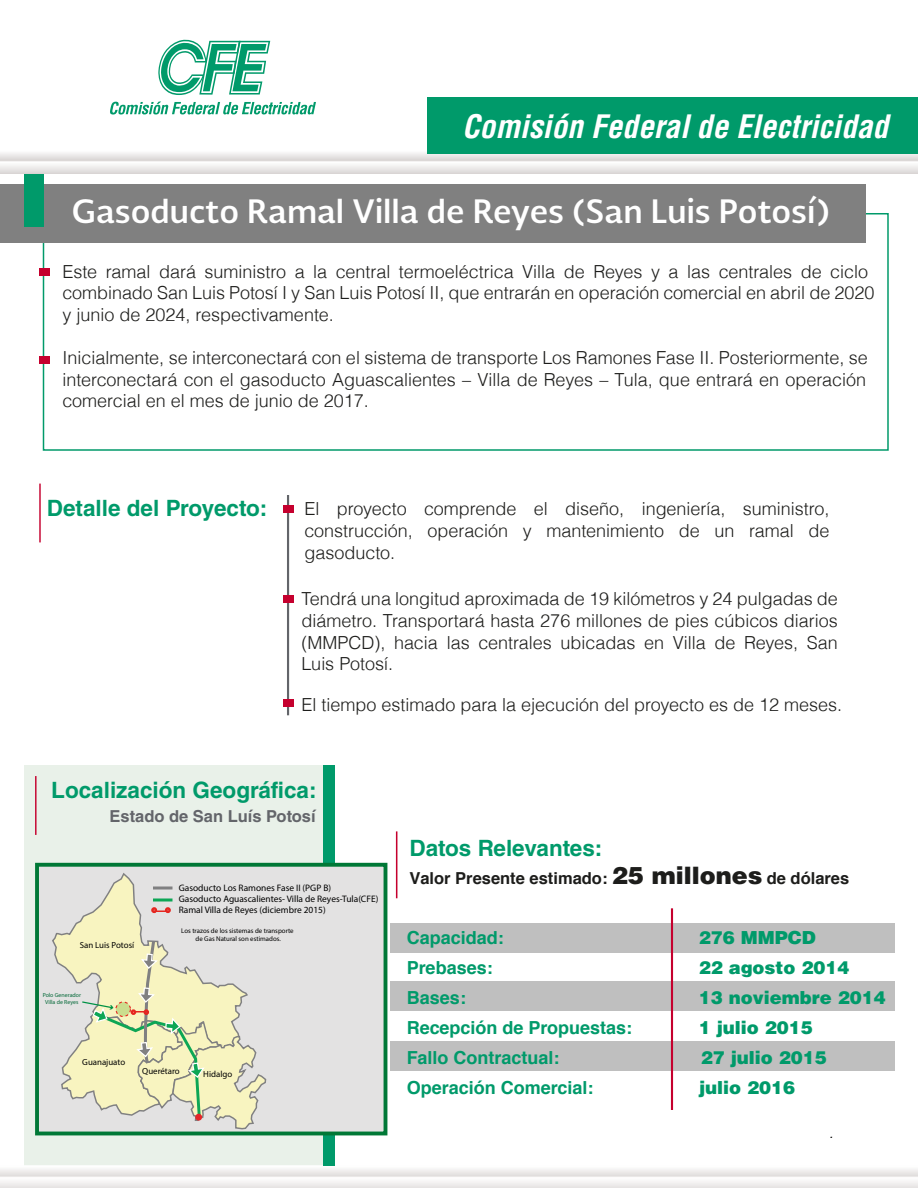
<style>
.page{position:relative;width:918px;height:1188px;background:#fff}
.page>*{position:absolute;margin:0;border:0;box-sizing:border-box;transform-origin:0 0}
.t1{font:700 31.5px "Soberana Sans";color:#fff}
.t2{font:italic 700 condensed 31.5px "Helvetica LT Std";color:#fff}
.t3{font:700 22.5px "Helvetica LT Std";color:#009a6a}
.t4{font:300 18px/21.6px "Helvetica";color:#1d1d1b;text-align:justify}
.t5{font:700 18px "Helvetica";color:#009a6a}
.t6{font:900 18px "Helvetica LT Std";color:#009a6a}
.t7{font:700 16.5px "Helvetica";color:#1d1d1b}
.t8{font:700 16.5px "Helvetica LT Std";color:#63656a}
.t9{font:italic 13.5px "Arial";color:#000}
.t10{font:9.45px/11.2px "Myriad Pro";color:#000}
.t11{font:8.85px "Myriad Pro";color:#000}
.t12{font:6.9px/8.2px "Myriad Pro";color:#000;text-align:center}
.t13{font:5.85px/7.1px "Myriad Pro";color:#046938;text-align:center}
.s1{font-family:"Helvetica LT Std";font-weight:900;font-size:24px}
</style>
<div class="page">
<div style="left:0;top:184px;width:866px;height:59px;background:#808080"></div>
<div style="left:24px;top:173px;width:20px;height:54px;background:#009a6a"></div>
<div style="left:390px;top:923px;width:505px;height:29px;background:#bfbfbf"></div>
<div style="left:390px;top:981px;width:505px;height:29px;background:#bfbfbf"></div>
<div style="left:390px;top:1042px;width:505px;height:29px;background:#bfbfbf"></div>
<div style="left:25px;top:765px;width:310px;height:401px;background:#e9f1e9"></div>
<svg style="left:0;top:150px;width:918px;height:23px"></svg>
<svg style="left:0;top:1169px;width:918px;height:19px"></svg>
<hr style="left:39px;top:484px;width:2px;height:58px;background:#c5002e">
<hr style="left:35px;top:776px;width:2px;height:59px;background:#c5002e">
<hr style="left:396px;top:831px;width:1px;height:67px;background:#c5002e">
<hr style="left:671px;top:908px;width:2px;height:202px;background:#c5002e">
<hr style="left:287px;top:495px;width:2px;height:220px;background:#63656a">
<div style="left:283px;top:595px;width:10px;height:8px;background:#c5002e"></div>
<div style="left:283px;top:699px;width:10px;height:8px;background:#c5002e"></div>
<div style="left:283px;top:506px;width:10px;height:7px;background:#c5002e"></div>
<div style="left:39px;top:268px;width:11px;height:8px;background:#c5002e"></div>
<div style="left:39px;top:356px;width:11px;height:8px;background:#c5002e"></div>
<div style="left:323px;top:765px;width:12px;height:401px;background:#009a6a"></div>
<div style="left:35px;top:863px;width:352px;height:272px;background:#e3e2e2;border:4px solid #007836"></div>
<svg style="left:52px;top:873px;width:215px;height:257px"></svg>
<div style="left:428px;top:97px;width:490px;height:57px;background:#009a6a"></div>
<svg style="left:158px;top:39px;width:112px;height:56px"></svg>
<svg style="left:110px;top:102px;width:206px;height:13px"></svg>
<h1 class="t2" style="left:462px;top:107px;width:428px">Comisión Federal de Electricidad</h1>
<h1 class="t1" style="left:72px;top:190px;width:760px">Gasoducto Ramal Villa de Reyes (San Luis Potosí)</h1>
<p class="t4" style="left:62px;top:259px;width:814px;text-align:left">Este ramal dará suministro a la central termoeléctrica Villa de Reyes y a las centrales de ciclo combinado San Luis Potosí I y San Luis Potosí II, que entrarán en operación comercial en abril de 2020 y junio de 2024, respectivamente.</p>
<p class="t4" style="left:62px;top:346px;width:807px">Inicialmente, se interconectará con el sistema de transporte Los Ramones Fase II. Posteriormente, se interconectará con el gasoducto Aguascalientes – Villa de Reyes – Tula, que entrará en operación comercial en el mes de junio de 2017.</p>
<p class="t3" style="left:47px;top:495px;width:222px">Detalle del Proyecto:</p>
<p class="t4" style="left:304px;top:497px;width:527px">El proyecto comprende el diseño, ingeniería, suministro, construcción, operación y mantenimiento de un ramal de gasoducto.</p>
<p class="t4" style="left:301px;top:587px;width:538px">Tendrá una longitud aproximada de 19 kilómetros y 24 pulgadas de diámetro. Transportará hasta 276 millones de pies cúbicos diarios (MMPCD), hacia las centrales ubicadas en Villa de Reyes, San Luis Potosí.</p>
<p class="t4" style="left:302px;top:692px;width:542px">El tiempo estimado para la ejecución del proyecto es de 12 meses.</p>
<p class="t3" style="left:51px;top:776px;width:267px">Localización Geográfica:</p>
<p class="t8" style="left:109px;top:806px;width:208px">Estado de San Luís Potosí</p>
<p class="t11" style="left:80px;top:939px;width:56px">San Luis Potosí</p>
<p class="t13" style="left:43px;top:991px;width:40px">Polo Generador<br>Villa de Reyes</p>
<p class="t10" style="left:179px;top:882px;width:201px">Gasoducto Los Ramones Fase II (PGP B)<br>Gasoducto Aguascalientes- Villa de Reyes-Tula(CFE)<br>Ramal Villa de Reyes (diciembre 2015)</p>
<p class="t12" style="left:181px;top:926px;width:114px">Los trazos de los sistemas de transporte de Gas Natural son estimados.</p>
<p class="t11" style="left:82px;top:1057px;width:44px">Guanajuato</p>
<p class="t11" style="left:142px;top:1065px;width:39px">Querétaro</p>
<p class="t11" style="left:203px;top:1069px;width:31px">Hidalgo</p>
<p class="t3" style="left:409px;top:834px;width:195px">Datos Relevantes:</p>
<p class="t7" style="left:409px;top:865px;width:441px">Valor Presente estimado: <span class="s1">25 millones</span> de dólares</p>
<p class="t5" style="left:407px;top:923px;width:98px">Capacidad:</p>
<p class="t6" style="left:699px;top:926px;width:118px">276 MMPCD</p>
<p class="t5" style="left:407px;top:953px;width:87px">Prebases:</p>
<p class="t6" style="left:699px;top:956px;width:152px">22 agosto 2014</p>
<p class="t5" style="left:407px;top:983px;width:61px">Bases:</p>
<p class="t6" style="left:699px;top:986px;width:189px">13 noviembre 2014</p>
<p class="t5" style="left:407px;top:1013px;width:227px">Recepción de Propuestas:</p>
<p class="t6" style="left:699px;top:1016px;width:116px">1 julio 2015</p>
<p class="t5" style="left:407px;top:1043px;width:154px">Fallo Contractual:</p>
<p class="t6" style="left:701px;top:1046px;width:128px">27 julio 2015</p>
<p class="t5" style="left:407px;top:1073px;width:188px">Operación Comercial:</p>
<p class="t6" style="left:699px;top:1076px;width:98px">julio 2016</p>
<p class="t9" style="left:830px;top:1125px;width:5px">.</p>
</div>
